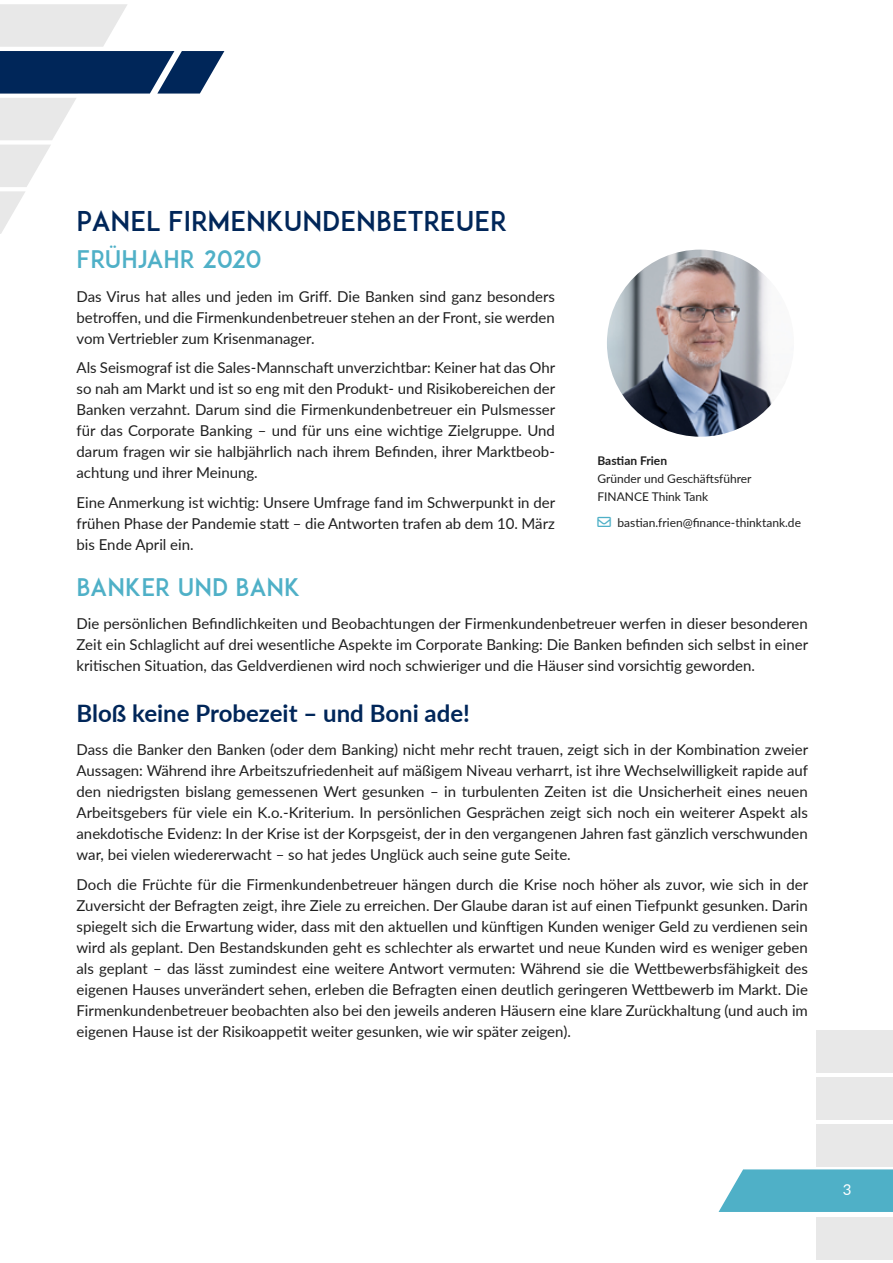
<style>
.page{position:relative;width:893px;height:1263px;background:#fff}
.page>*{position:absolute;margin:0;border:0;box-sizing:border-box;transform-origin:0 0}
.t1{font:27px "ADAM.CGPRO";color:#002659}
.t2{font:700 24px "Lato";color:#002659}
.t3{font:24px "ADAM.CGPRO";color:#4fb0c7}
.t4{font:15px/21px "Lato";color:#1f1f1f;text-align:justify}
.t5{font:15px "Lato";color:#fff}
.Quelle{font:12px/18px "Lato";color:#1f1f1f}
.Quelle-2{font:700 12px "Lato";color:#1f1f1f}
.s1{color:#4fb0c7}
</style>
<div class="page">
<svg style="left:719px;top:1169px;width:174px;height:43px;background:#5cb6cb"></svg>
<div style="left:816px;top:1030px;width:77px;height:43px;background:#e8e8e8"></div>
<div style="left:816px;top:1077px;width:77px;height:42px;background:#e8e8e8"></div>
<div style="left:816px;top:1124px;width:77px;height:42px;background:#e8e8e8"></div>
<div style="left:816px;top:1217px;width:77px;height:43px;background:#e8e8e8"></div>
<img style="left:607px;top:250px;width:187px;height:187px;border-radius:94px">
<svg style="left:0;top:4px;width:224px;height:230px"></svg>
<h1 class="t1" style="left:77px;top:204px;width:432px">PANEL FIRMENKUNDENBETREUER</h1>
<h2 class="t3" style="left:77px;top:245px;width:187px">FRÜHJAHR 2020</h2>
<p class="t4" style="left:77px;top:285px;width:480px">Das Virus hat alles und jeden im Griff. Die Banken sind ganz besonders betroffen, und die Firmenkundenbetreuer stehen an der Front, sie werden vom Vertriebler zum Krisenmanager.</p>
<p class="t4" style="left:77px;top:357px;width:480px">Als Seismograf ist die Sales-Mannschaft unverzichtbar: Keiner hat das Ohr so nah am Markt und ist so eng mit den Produkt- und Risikobereichen der Banken verzahnt. Darum sind die Firmenkundenbetreuer ein Pulsmesser für das Corporate Banking – und für uns eine wichtige Zielgruppe. Und darum fragen wir sie halbjährlich nach ihrem Befinden, ihrer Marktbeob&shy;achtung und ihrer Meinung.</p>
<p class="t4" style="left:77px;top:491px;width:480px">Eine Anmerkung ist wichtig: Unsere Umfrage fand im Schwerpunkt in der frühen Phase der Pandemie statt – die Antworten trafen ab dem 10. März bis Ende April ein.</p>
<h2 class="t3" style="left:77px;top:572px;width:225px">BANKER UND BANK</h2>
<p class="t4" style="left:77px;top:613px;width:733px">Die persönlichen Befindlichkeiten und Beobachtungen der Firmenkundenbetreuer werfen in dieser besonderen Zeit ein Schlaglicht auf drei wesentliche Aspekte im Corporate Banking: Die Banken befinden sich selbst in einer kritischen Situation, das Geldverdienen wird noch schwieriger und die Häuser sind vorsichtig geworden.</p>
<h3 class="t2" style="left:77px;top:695px;width:395px">Bloß keine Probezeit – und Boni ade!</h3>
<p class="t4" style="left:77px;top:739px;width:733px">Dass die Banker den Banken (oder dem Banking) nicht mehr recht trauen, zeigt sich in der Kombination zweier Aussagen: Während ihre Arbeitszufriedenheit auf mäßigem Niveau verharrt, ist ihre Wechselwilligkeit rapide auf den niedrigsten bislang gemessenen Wert gesunken – in turbulenten Zeiten ist die Unsicherheit eines neuen Arbeitsgebers für viele ein K.o.-Kriterium. In persönlichen Gesprächen zeigt sich noch ein weiterer Aspekt als anekdotische Evidenz: In der Krise ist der Korpsgeist, der in den vergangenen Jahren fast gänzlich verschwunden war, bei vielen wiedererwacht – so hat jedes Unglück auch seine gute Seite.</p>
<p class="t4" style="left:77px;top:873px;width:733px">Doch die Früchte für die Firmenkundenbetreuer hängen durch die Krise noch höher als zuvor, wie sich in der Zuversicht der Befragten zeigt, ihre Ziele zu erreichen. Der Glaube daran ist auf einen Tiefpunkt gesunken. Darin spiegelt sich die Erwartung wider, dass mit den aktuellen und künftigen Kunden weniger Geld zu verdienen sein wird als geplant. Den Bestandskunden geht es schlechter als erwartet und neue Kunden wird es weniger geben als geplant – das lässt zumindest eine weitere Antwort vermuten: Während sie die Wettbewerbsfähigkeit des eigenen Hauses unverändert sehen, erleben die Befragten einen deutlich geringeren Wettbewerb im Markt. Die Firmenkundenbetreuer beobachten also bei den jeweils anderen Häusern eine klare Zurückhaltung (und auch im eigenen Hause ist der Risikoappetit weiter gesunken, wie wir später zeigen).</p>
<p class="Quelle-2" style="left:597px;top:452px;width:71px">Bastian Frien</p>
<p class="Quelle" style="left:597px;top:469px;width:156px">Gründer und Geschäftsführer<br>FINANCE Think Tank</p>
<p class="Quelle" style="left:597px;top:513px;width:205px"><span class="s1">→</span> bastian.frien@finance-thinktank.de</p>
<p class="t5" style="left:843px;top:1179px;width:10px">3</p>
</div>
